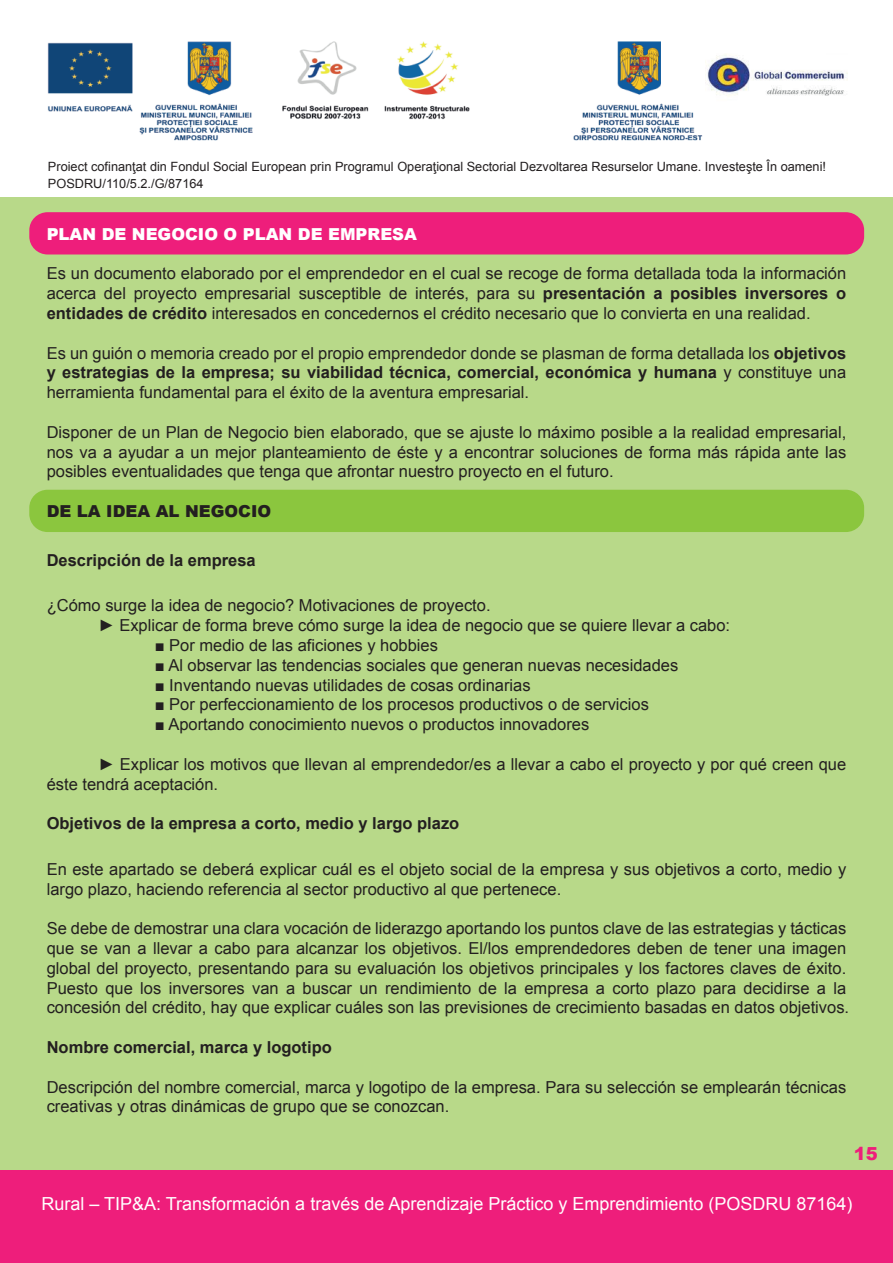
<style>
.page{position:relative;width:893px;height:1263px;background:#fff}
.page>*{position:absolute;margin:0;border:0;box-sizing:border-box;transform-origin:0 0}
.t1{font:18px "Arial";color:#fff}
.t2{font:900 18px "Arial";color:#ee1e7b}
.t3{font:16.5px/19.8px "Arial";color:#231f20}
.t4{font:700 16.5px "Arial";color:#231f20}
.t5{font:900 16.5px "Arial";color:#fff}
.t6{font:900 16.5px "Arial";color:#231f20}
.t7{font:12.75px/16.8px "Arial";color:#231f20}
.s1{font-weight:700}
</style>
<div class="page">
<img style="left:47px;top:41px;width:656px;height:100px">
<img style="left:707px;top:54px;width:140px;height:42px">
<div style="left:0;top:197px;width:893px;height:975px;background:#b8d989"></div>
<div style="left:0;top:1171px;width:893px;height:92px;background:#ee1e7b"></div>
<div style="left:29px;top:212px;width:835px;height:42px;background:#ee1e7b;border-radius:18px"></div>
<div style="left:29px;top:490px;width:835px;height:42px;background:#8bc63e;border-radius:18px"></div>
<p class="t7" style="left:48px;top:158px;width:780px">Proiect cofinanţat din Fondul Social European prin Programul Operaţional Sectorial Dezvoltarea Resurselor Umane. Investeşte În oameni!<br>POSDRU/110/5.2./G/87164</p>
<p class="t5" style="left:47px;top:222px;width:372px">PLAN DE NEGOCIO O PLAN DE EMPRESA</p>
<p class="t3" style="left:47px;top:264px;width:801px;text-align:justify">Es un documento elaborado por el emprendedor en el cual se recoge de forma detallada toda la información acerca del proyecto empresarial susceptible de interés, para su <span class="s1">presentación a posibles inversores o entidades de crédito</span> interesados en concedernos el crédito necesario que lo convierta en una realidad.</p>
<p class="t3" style="left:47px;top:343px;width:801px;text-align:justify">Es un guión o memoria creado por el propio emprendedor donde se plasman de forma detallada los <span class="s1">objetivos y estrategias de la empresa; su viabilidad técnica, comercial, económica y humana</span> y constituye una herramienta fundamental para el éxito de la aventura empresarial.</p>
<p class="t3" style="left:47px;top:422px;width:801px;text-align:justify">Disponer de un Plan de Negocio bien elaborado, que se ajuste lo máximo posible a la realidad empresarial, nos va a ayudar a un mejor planteamiento de éste y a encontrar soluciones de forma más rápida ante las posibles eventualidades que tenga que afrontar nuestro proyecto en el futuro.</p>
<p class="t6" style="left:47px;top:499px;width:226px">DE LA IDEA AL NEGOCIO</p>
<p class="t4" style="left:47px;top:549px;width:211px">Descripción de la empresa</p>
<p class="t3" style="left:98px;top:596px;width:633px;text-indent:-52px">¿Cómo surge la idea de negocio? Motivaciones de proyecto.<br>► Explicar de forma breve cómo surge la idea de negocio que se quiere llevar a cabo:</p>
<p class="t3" style="left:155px;top:635px;width:285px">■ Por medio de las aficiones y hobbies</p>
<p class="t3" style="left:155px;top:655px;width:525px">■ Al observar las tendencias sociales que generan nuevas necesidades</p>
<p class="t3" style="left:155px;top:675px;width:377px">■ Inventando nuevas utilidades de cosas ordinarias</p>
<p class="t3" style="left:155px;top:695px;width:496px">■ Por perfeccionamiento de los procesos productivos o de servicios</p>
<p class="t3" style="left:155px;top:714px;width:436px">■ Aportando conocimiento nuevos o productos innovadores</p>
<p class="t3" style="left:47px;top:754px;width:801px;text-indent:52px">► Explicar los motivos que llevan al emprendedor/es a llevar a cabo el proyecto y por qué creen que éste tendrá aceptación.</p>
<p class="t4" style="left:47px;top:812px;width:414px">Objetivos de la empresa a corto, medio y largo plazo</p>
<p class="t3" style="left:47px;top:859px;width:801px">En este apartado se deberá explicar cuál es el objeto social de la empresa y sus objetivos a corto, medio y largo plazo, haciendo referencia al sector productivo al que pertenece.</p>
<p class="t3" style="left:47px;top:919px;width:804px">Se debe de demostrar una clara vocación de liderazgo aportando los puntos clave de las estrategias y tácticas que se van a llevar a cabo para alcanzar los objetivos. El/los emprendedores deben de tener una imagen global del proyecto, presentando para su evaluación los objetivos principales y los factores claves de éxito.<br>Puesto que los inversores van a buscar un rendimiento de la empresa a corto plazo para decidirse a la concesión del crédito, hay que explicar cuáles son las previsiones de crecimiento basadas en datos objetivos.</p>
<p class="t4" style="left:47px;top:1036px;width:287px">Nombre comercial, marca y logotipo</p>
<p class="t3" style="left:47px;top:1077px;width:801px">Descripción del nombre comercial, marca y logotipo de la empresa. Para su selección se emplearán técnicas creativas y otras dinámicas de grupo que se conozcan.</p>
<p class="t2" style="left:854px;top:1140px;width:26px">15</p>
<p class="t1" style="left:42px;top:1192px;width:812px">Rural – TIP&amp;A: Transformación a través de Aprendizaje Práctico y Emprendimiento (POSDRU 87164)</p>
</div>
